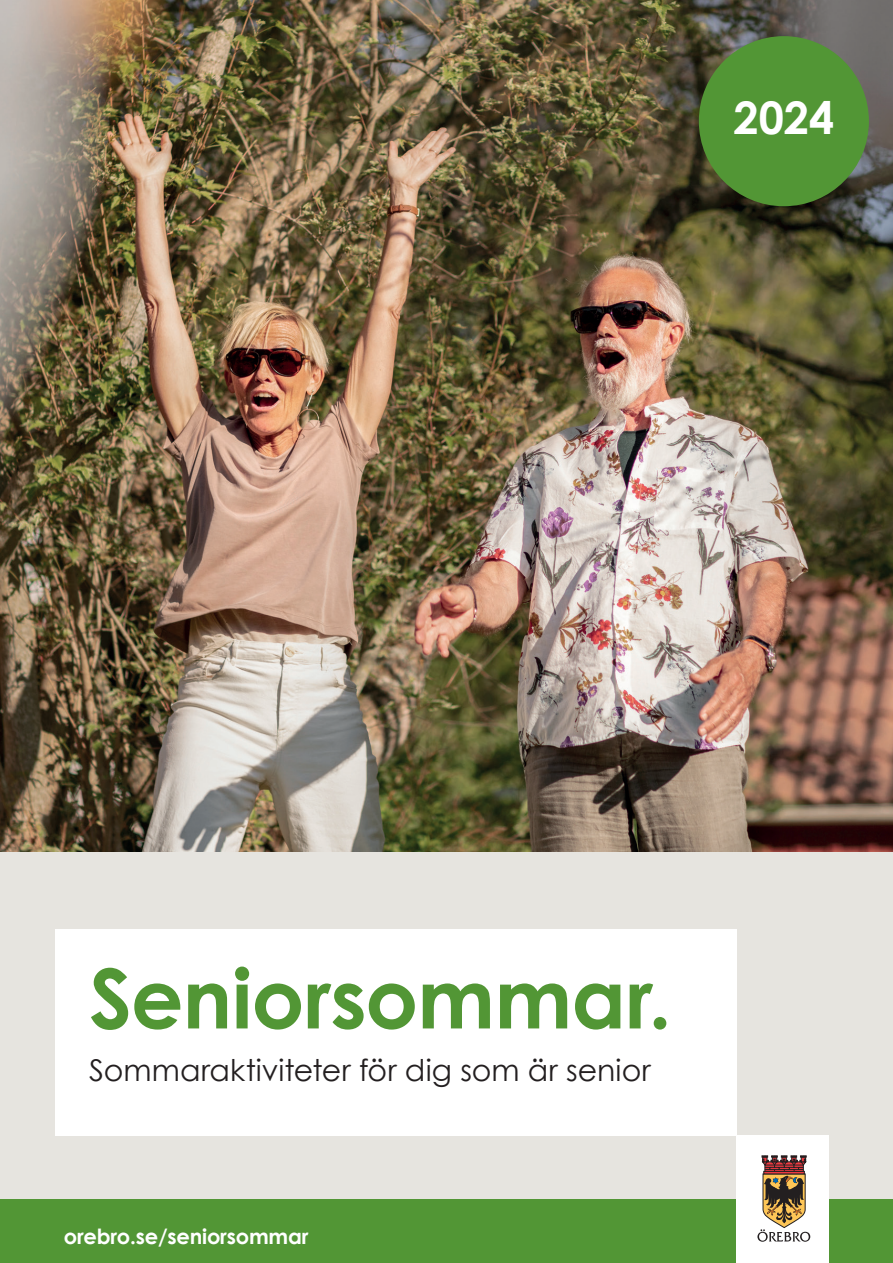
<style>
.page{position:relative;width:893px;height:1263px;background:#fff}
.page>*{position:absolute;margin:0;border:0;box-sizing:border-box;transform-origin:0 0}
.t1{font:700 82.5px "Century Gothic";letter-spacing:-.01em;color:#529635}
.t2{font:700 45px "Century Gothic";color:#fff}
.t3{font:30px "Century Gothic";color:#231f20}
.t4{font:700 21px "Century Gothic";letter-spacing:-.01em;color:#fff}
</style>
<div class="page">
<div style="left:0;top:838px;width:893px;height:361px;background:#e6e4df"></div>
<img style="left:0;top:0;width:893px;height:851px">
<div style="left:0;top:1199px;width:893px;height:64px;background:#529635"></div>
<div style="left:736px;top:1135px;width:93px;height:128px;background:#fff"></div>
<svg style="left:757px;top:1156px;width:53px;height:86px"></svg>
<div style="left:699px;top:36px;width:170px;height:170px;background:#529635;border-radius:50%"></div>
<div style="left:55px;top:929px;width:681px;height:206px;background:#fff"></div>
<h2 class="t2" style="left:733px;top:83px;width:102px">2024</h2>
<h1 class="t1" style="left:89px;top:936px;width:584px">Seniorsommar.</h1>
<p class="t3" style="left:89px;top:1050px;width:563px">Sommaraktiviteter för dig som är senior</p>
<p class="t4" style="left:64px;top:1220px;width:246px">orebro.se/seniorsommar</p>
</div>
